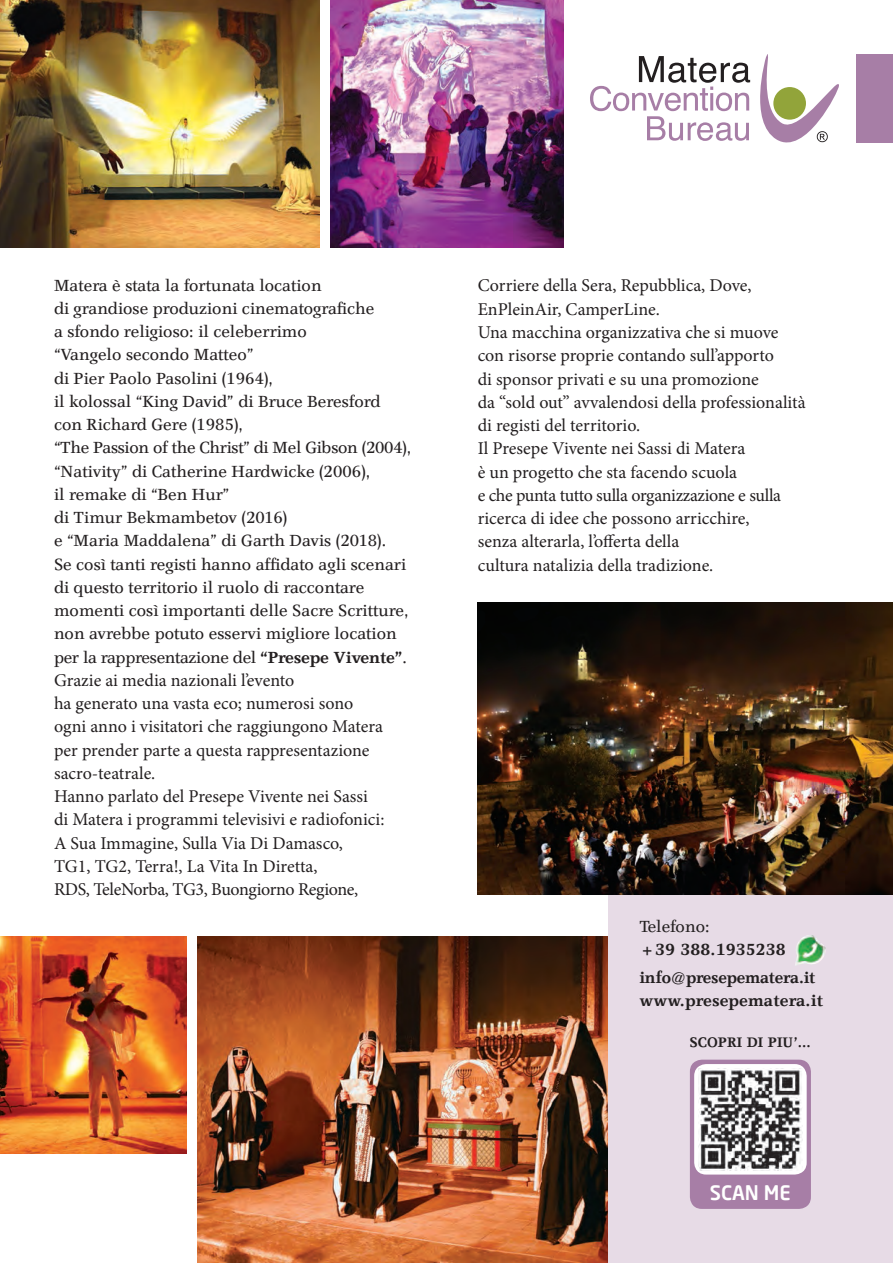
<style>
.page{position:relative;width:893px;height:1263px;background:#fff}
.page>*{position:absolute;margin:0;border:0;box-sizing:border-box;transform-origin:0 0}
.t1{font:500 19.8px "Neo Sans Pro";color:#fff}
.t2{font:18px/23.2px "Minion Pro";color:#231f20}
.t3{font:15.75px/23.2px "Claridge CG";letter-spacing:.01em;color:#231f20}
.t4{font:700 15.75px/27.8px "Claridge CG";letter-spacing:-.01em;color:#231f20}
.t5{font:700 15.75px "Claridge CG";letter-spacing:.01em;color:#231f20}
.t6{font:700 13.5px "Claridge CG";letter-spacing:.01em;color:#231f20}
.s1{font-weight:700}
</style>
<div class="page">
<img style="left:198px;top:936px;width:410px;height:327px">
<img style="left:1px;top:936px;width:186px;height:217px">
<div style="left:608px;top:872px;width:285px;height:391px;background:#e7dbe6"></div>
<div style="left:856px;top:54px;width:37px;height:89px;background:#a77ea6"></div>
<svg style="left:590px;top:54px;width:249px;height:89px"></svg>
<img style="left:0;top:0;width:1px;height:1263px">
<img style="left:795px;top:935px;width:31px;height:31px">
<div style="left:690px;top:1060px;width:121px;height:149px;background:#a77ea6;border-radius:12px"></div>
<div style="left:694px;top:1064px;width:113px;height:110px;background:#fff;border-radius:12px"></div>
<img style="left:699px;top:1068px;width:104px;height:103px">
<img style="left:478px;top:602px;width:415px;height:293px">
<img style="left:0;top:0;width:319px;height:247px">
<img style="left:330px;top:0;width:234px;height:247px">
<p class="t3" style="left:54px;top:274px;width:359px">Matera è stata la fortunata location<br>di grandiose produzioni cinematografiche<br>a sfondo religioso: il celeberrimo<br>“Vangelo secondo Matteo”<br>di Pier Paolo Pasolini (1964),<br>il kolossal “King David” di Bruce Beresford con Richard Gere (1985),<br>“The Passion of the Christ” di Mel Gibson (2004), “Nativity” di Catherine Hardwicke (2006),<br>il remake di “Ben Hur”<br>di Timur Bekmambetov (2016)<br>e “Maria Maddalena” di Garth Davis (2018).<br>Se così tanti registi hanno affidato agli scenari di questo territorio il ruolo di raccontare momenti così importanti delle Sacre Scritture, non avrebbe potuto esservi migliore location per la rappresentazione del <span class="s1">“Presepe Vivente”</span>.</p>
<p class="t2" style="left:54px;top:669px;width:332px">Grazie ai media nazionali l’evento<br>ha generato una vasta eco; numerosi sono ogni anno i visitatori che raggiungono Matera per prender parte a questa rappresentazione sacro-teatrale.<br>Hanno parlato del Presepe Vivente nei Sassi di Matera i programmi televisivi e radiofonici:<br>A Sua Immagine, Sulla Via Di Damasco,<br>TG1, TG2, Terra!, La Vita In Diretta,<br>RDS, TeleNorba, TG3, Buongiorno Regione,</p>
<p class="t2" style="left:478px;top:274px;width:329px">Corriere della Sera, Repubblica, Dove, EnPleinAir, CamperLine.<br>Una macchina organizzativa che si muove con risorse proprie contando sull’apporto<br>di sponsor privati e su una promozione<br>da “sold out” avvalendosi della professionalità di registi del territorio.<br>Il Presepe Vivente nei Sassi di Matera<br>è un progetto che sta facendo scuola<br>e che punta tutto sulla organizzazione e sulla ricerca di idee che possono arricchire,<br>senza alterarla, l’offerta della<br>cultura natalizia della tradizione.</p>
<p class="t3" style="left:639px;top:915px;width:72px">Telefono:</p>
<p class="t4" style="left:639px;top:936px;width:177px">+39 388.1935238 info@presepematera.it</p>
<p class="t5" style="left:639px;top:991px;width:185px">www.presepematera.it</p>
<p class="t6" style="left:690px;top:1034px;width:122px">SCOPRI DI PIU’...</p>
<p class="t1" style="left:710px;top:1180px;width:83px">SCAN ME</p>
</div>
